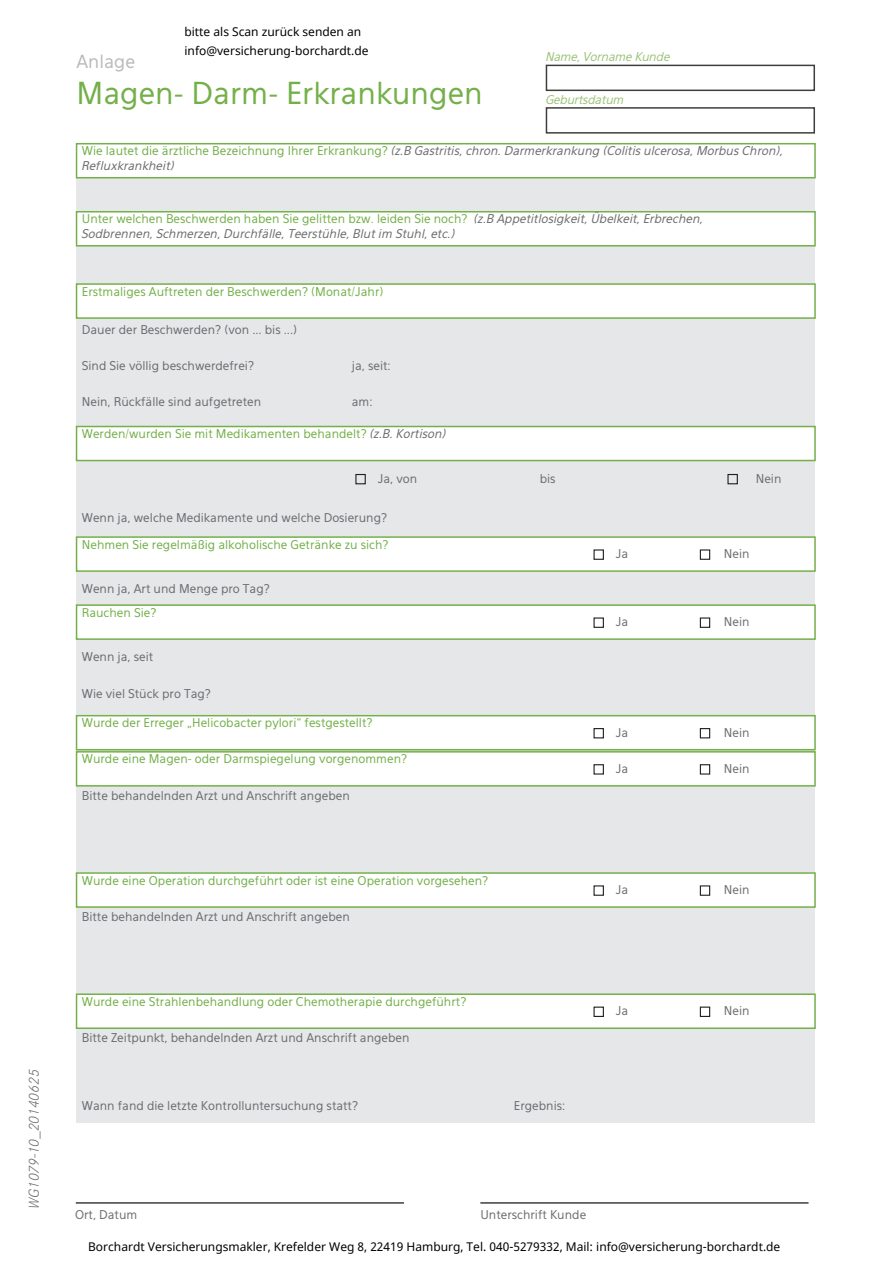
<style>
.page{position:relative;width:893px;height:1263px;background:#fff}
.page>*{position:absolute;margin:0;border:0;box-sizing:border-box;transform-origin:0 0}
.t1{font:30px "Eau Sans";color:#74b04a}
.t2{font:18px "Eau Sans";color:#b9babb}
.t3{font:italic 300 15px "Corporate S";color:#6c6d70}
.t4{font:12px "Eau Sans";color:#6c6d70}
.t5{font:12px "Eau Sans";color:#74b04a}
.t6{font:italic 12px/14.4px "Eau Sans Book Lining";color:#6c6d70}
.t7{font:12px/19.2px "Noto Sans";color:#000}
.t8{font:italic 12px "Eau Sans Book Lining";letter-spacing:-.02em;color:#9dc37a}
.s1{font-family:"Eau Sans";font-style:normal;color:#74b04a}
.s2{font-family:"Eau Sans Book Lining";font-style:italic;color:#6c6d70}
</style>
<div class="page">
<div style="left:77px;top:178px;width:738px;height:945px;background:#e6e7e9"></div>
<div style="left:76px;top:143px;width:740px;height:35px;background:#fff;border:2px solid #74b04a"></div>
<div style="left:76px;top:211px;width:740px;height:36px;background:#fff;border:2px solid #74b04a"></div>
<div style="left:76px;top:283px;width:740px;height:36px;background:#fff;border:2px solid #74b04a"></div>
<div style="left:76px;top:426px;width:740px;height:35px;background:#fff;border:2px solid #74b04a"></div>
<div style="left:76px;top:536px;width:740px;height:36px;background:#fff;border:2px solid #74b04a"></div>
<div style="left:76px;top:604px;width:740px;height:36px;background:#fff;border:2px solid #74b04a"></div>
<div style="left:76px;top:715px;width:740px;height:35px;background:#fff;border:2px solid #74b04a"></div>
<div style="left:76px;top:751px;width:740px;height:36px;background:#fff;border:2px solid #74b04a"></div>
<div style="left:76px;top:872px;width:740px;height:36px;background:#fff;border:2px solid #74b04a"></div>
<div style="left:76px;top:993px;width:740px;height:36px;background:#fff;border:2px solid #74b04a"></div>
<div style="left:593px;top:549px;width:11px;height:11px;border:1px solid #231f20"></div>
<div style="left:593px;top:617px;width:11px;height:11px;border:1px solid #231f20"></div>
<div style="left:593px;top:728px;width:11px;height:10px;border:1px solid #231f20"></div>
<div style="left:593px;top:764px;width:11px;height:10px;border:1px solid #231f20"></div>
<div style="left:593px;top:885px;width:11px;height:11px;border:1px solid #231f20"></div>
<div style="left:593px;top:1006px;width:11px;height:11px;border:1px solid #231f20"></div>
<div style="left:355px;top:474px;width:11px;height:10px;border:1px solid #231f20"></div>
<div style="left:700px;top:549px;width:10px;height:11px;border:1px solid #231f20"></div>
<div style="left:700px;top:617px;width:10px;height:11px;border:1px solid #231f20"></div>
<div style="left:700px;top:728px;width:10px;height:10px;border:1px solid #231f20"></div>
<div style="left:700px;top:764px;width:10px;height:10px;border:1px solid #231f20"></div>
<div style="left:700px;top:885px;width:10px;height:11px;border:1px solid #231f20"></div>
<div style="left:700px;top:1006px;width:10px;height:11px;border:1px solid #231f20"></div>
<div style="left:727px;top:474px;width:11px;height:10px;border:1px solid #231f20"></div>
<hr style="left:76px;top:1202px;width:328px;height:2px;background:#403e3d">
<hr style="left:480px;top:1202px;width:328px;height:2px;background:#403e3d">
<div style="left:546px;top:65px;width:269px;height:26px;background:#fff;border:2px solid #403e3d"></div>
<div style="left:546px;top:107px;width:269px;height:27px;background:#fff;border:2px solid #403e3d"></div>
<p class="t3" style="left:25px;top:1209px;width:141px;rotate:-90deg">WG1079-10_20140625</p>
<p class="t7" style="left:184px;top:22px;width:186px">bitte als Scan zurück senden an info@versicherung-borchardt.de</p>
<p class="t8" style="left:546px;top:50px;width:126px">Name, Vorname Kunde</p>
<p class="t8" style="left:546px;top:93px;width:80px">Geburtsdatum</p>
<p class="t2" style="left:77px;top:51px;width:60px">Anlage</p>
<p class="t1" style="left:77px;top:76px;width:408px">Magen- Darm- Erkrankungen</p>
<p class="t6" style="left:82px;top:144px;width:703px"><span class="s1">Wie lautet die ärztliche Bezeichnung Ihrer Erkrankung?</span> (z.B Gastritis, chron. Darmerkrankung (Colitis ulcerosa, Morbus Chron),<br>Refluxkrankheit)</p>
<p class="t6" style="left:82px;top:212px;width:623px"><span class="s1">Unter welchen Beschwerden haben Sie gelitten bzw. leiden Sie noch?</span> (z.B Appetitlosigkeit, Übelkeit, Erbrechen,<br>Sodbrennen, Schmerzen, Durchfälle, Teerstühle, Blut im Stuhl, etc.)</p>
<p class="t5" style="left:82px;top:284px;width:303px">Erstmaliges Auftreten der Beschwerden? (Monat/Jahr)</p>
<p class="t4" style="left:82px;top:323px;width:217px">Dauer der Beschwerden? (von ... bis ...)</p>
<p class="t4" style="left:82px;top:359px;width:174px">Sind Sie völlig beschwerdefrei?</p>
<p class="t4" style="left:352px;top:359px;width:40px">ja, seit:</p>
<p class="t4" style="left:82px;top:395px;width:181px">Nein, Rückfälle sind aufgetreten</p>
<p class="t4" style="left:352px;top:395px;width:22px">am:</p>
<p class="t5" style="left:82px;top:427px;width:366px">Werden/wurden Sie mit Medikamenten behandelt? <span class="s2">(z.B. Kortison)</span></p>
<p class="t4" style="left:378px;top:471px;width:41px">Ja, von</p>
<p class="t4" style="left:540px;top:471px;width:17px">bis</p>
<p class="t4" style="left:756px;top:471px;width:27px">Nein</p>
<p class="t4" style="left:82px;top:511px;width:307px">Wenn ja, welche Medikamente und welche Dosierung?</p>
<p class="t5" style="left:82px;top:537px;width:308px">Nehmen Sie regelmäßig alkoholische Getränke zu sich?</p>
<p class="t4" style="left:82px;top:582px;width:190px">Wenn ja, Art und Menge pro Tag?</p>
<p class="t5" style="left:82px;top:605px;width:76px">Rauchen Sie?</p>
<p class="t4" style="left:82px;top:650px;width:73px">Wenn ja, seit</p>
<p class="t4" style="left:82px;top:686px;width:131px">Wie viel Stück pro Tag?</p>
<p class="t5" style="left:82px;top:716px;width:292px">Wurde der Erreger „Helicobacter pylori“ festgestellt?</p>
<p class="t5" style="left:82px;top:752px;width:327px">Wurde eine Magen- oder Darmspiegelung vorgenommen?</p>
<p class="t4" style="left:82px;top:788px;width:269px">Bitte behandelnden Arzt und Anschrift angeben</p>
<p class="t5" style="left:82px;top:873px;width:408px">Wurde eine Operation durchgeführt oder ist eine Operation vorgesehen?</p>
<p class="t4" style="left:82px;top:909px;width:269px">Bitte behandelnden Arzt und Anschrift angeben</p>
<p class="t5" style="left:82px;top:994px;width:386px">Wurde eine Strahlenbehandlung oder Chemotherapie durchgeführt?</p>
<p class="t4" style="left:82px;top:1031px;width:329px">Bitte Zeitpunkt, behandelnden Arzt und Anschrift angeben</p>
<p class="t4" style="left:82px;top:1099px;width:278px">Wann fand die letzte Kontrolluntersuchung statt?</p>
<p class="t4" style="left:514px;top:1099px;width:53px">Ergebnis:</p>
<p class="t4" style="left:616px;top:547px;width:14px">Ja</p>
<p class="t4" style="left:724px;top:547px;width:27px">Nein</p>
<p class="t4" style="left:616px;top:615px;width:14px">Ja</p>
<p class="t4" style="left:724px;top:615px;width:27px">Nein</p>
<p class="t4" style="left:616px;top:725px;width:14px">Ja</p>
<p class="t4" style="left:724px;top:725px;width:27px">Nein</p>
<p class="t4" style="left:616px;top:762px;width:14px">Ja</p>
<p class="t4" style="left:724px;top:762px;width:27px">Nein</p>
<p class="t4" style="left:616px;top:883px;width:14px">Ja</p>
<p class="t4" style="left:724px;top:883px;width:27px">Nein</p>
<p class="t4" style="left:616px;top:1004px;width:14px">Ja</p>
<p class="t4" style="left:724px;top:1004px;width:27px">Nein</p>
<p class="t4" style="left:75px;top:1207px;width:64px">Ort, Datum</p>
<p class="t4" style="left:480px;top:1207px;width:107px">Unterschrift Kunde</p>
<p class="t7" style="left:88px;top:1237px;width:694px">Borchardt Versicherungsmakler, Krefelder Weg 8, 22419 Hamburg, Tel. 040-5279332, Mail: info@versicherung-borchardt.de</p>
</div>
